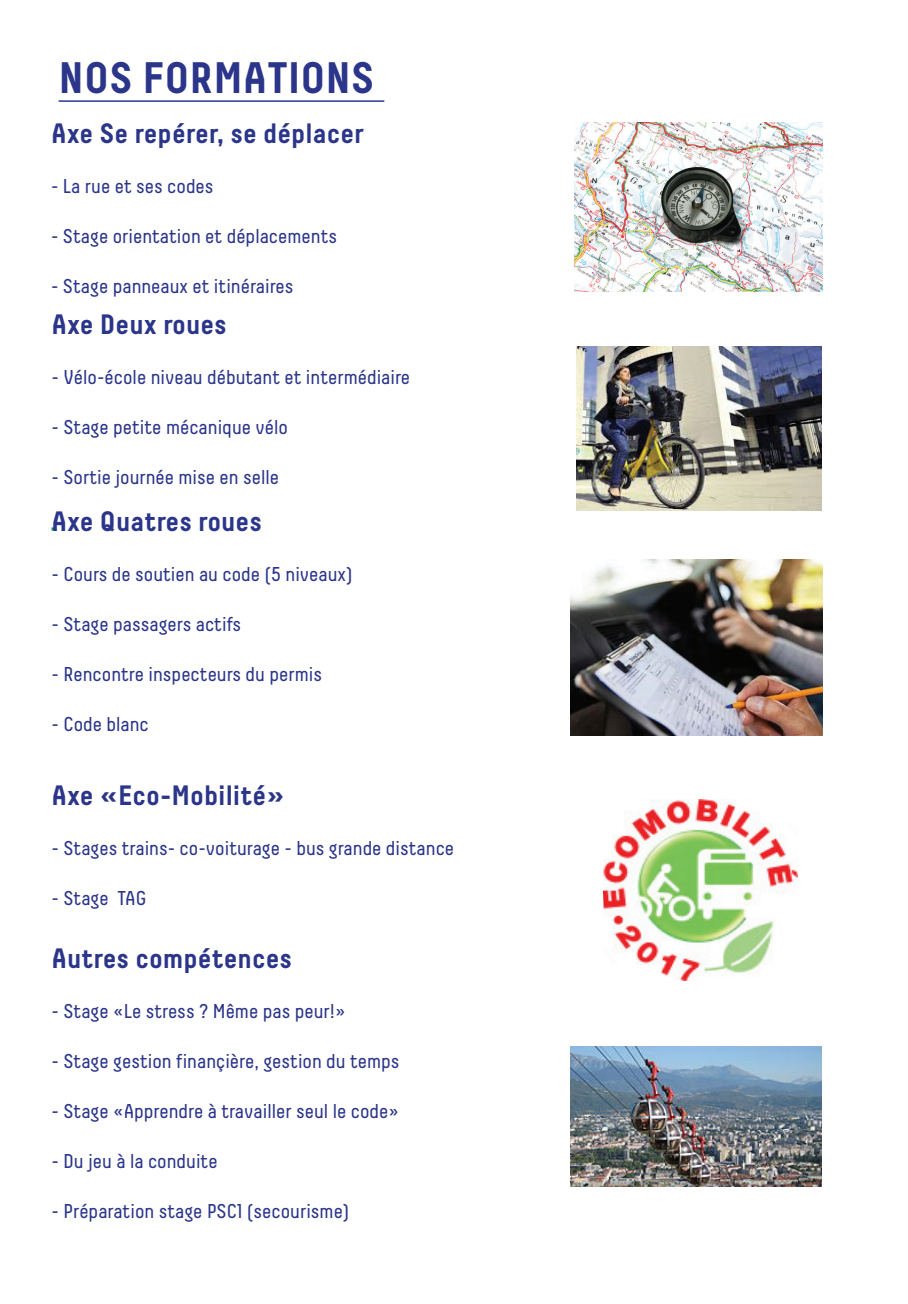
<style>
.page{position:relative;width:908px;height:1304px;background:#fff}
.page>*{position:absolute;margin:0;border:0;box-sizing:border-box;transform-origin:0 0}
.t1{font:700 44px "Decima";color:#2b358a}
.t2{font:700 28px "Decima";color:#2b358a}
.t3{font:20px "Decima";color:#2b358a}
</style>
<div class="page">
<hr style="left:59px;top:100px;width:325px;height:2px;background:#2b358a">
<img style="left:576px;top:346px;width:244px;height:164px">
<img style="left:603px;top:799px;width:194px;height:182px">
<img style="left:570px;top:1047px;width:251px;height:140px">
<img style="left:570px;top:559px;width:252px;height:176px">
<img style="left:574px;top:122px;width:248px;height:169px">
<h1 class="t1" style="left:59px;top:52px;width:317px">nos formations</h1>
<h2 class="t2" style="left:51px;top:117px;width:314px">Axe Se repérer, se déplacer</h2>
<p class="t3" style="left:51px;top:175px;width:164px">- La rue et ses codes</p>
<p class="t3" style="left:51px;top:225px;width:287px">- Stage orientation et déplacements</p>
<p class="t3" style="left:51px;top:275px;width:244px">- Stage panneaux et itinéraires</p>
<h2 class="t2" style="left:51px;top:308px;width:177px">Axe Deux roues</h2>
<p class="t3" style="left:51px;top:366px;width:360px">- Vélo-école niveau débutant et intermédiaire</p>
<p class="t3" style="left:51px;top:416px;width:238px">- Stage petite mécanique vélo</p>
<p class="t3" style="left:51px;top:466px;width:229px">- Sortie journée mise en selle</p>
<h2 class="t2" style="left:51px;top:504px;width:212px"><sub>-</sub> Axe Quatres roues</h2>
<p class="t3" style="left:51px;top:563px;width:302px">- Cours de soutien au code (5 niveaux)</p>
<p class="t3" style="left:51px;top:613px;width:191px">- Stage passagers actifs</p>
<p class="t3" style="left:51px;top:663px;width:272px">- Rencontre inspecteurs du permis</p>
<p class="t3" style="left:51px;top:713px;width:99px">- Code blanc</p>
<h2 class="t2" style="left:51px;top:779px;width:234px">Axe «Eco-Mobilité»</h2>
<p class="t3" style="left:51px;top:837px;width:404px">- Stages trains- co-voiturage - bus grande distance</p>
<p class="t3" style="left:51px;top:887px;width:96px">- Stage TAG</p>
<h2 class="t2" style="left:51px;top:941px;width:242px">Autres compétences</h2>
<p class="t3" style="left:51px;top:1000px;width:295px">- Stage «Le stress ? Même pas peur!»</p>
<p class="t3" style="left:51px;top:1050px;width:349px">- Stage gestion finançière, gestion du temps</p>
<p class="t3" style="left:51px;top:1100px;width:349px">- Stage «Apprendre à travailler seul le code»</p>
<p class="t3" style="left:51px;top:1150px;width:167px">- Du jeu à la conduite</p>
<p class="t3" style="left:51px;top:1200px;width:299px">- Préparation stage PSC1 (secourisme)</p>
</div>
